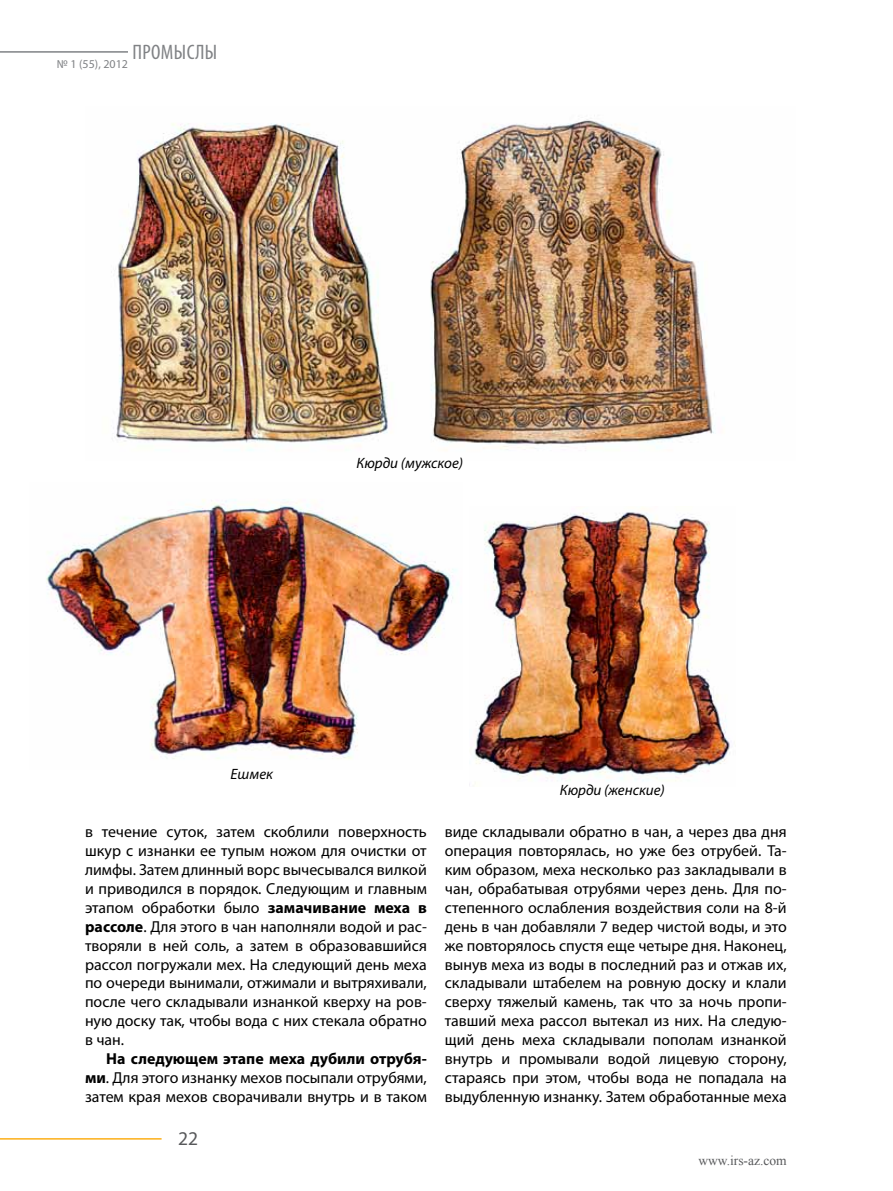
<style>
.page{position:relative;width:893px;height:1191px;background:#fff}
.page>*{position:absolute;margin:0;border:0;box-sizing:border-box;transform-origin:0 0}
.t1{font:condensed 21px "Myriad Pro";letter-spacing:.035em;color:#808285}
.t2{font:19.5px "Myriad Pro";color:#58595b}
.t3{font:15.9px/18.9px "Myriad Pro";color:#000;text-align:justify}
.t4{font:italic 15px "Myriad Pro";color:#000}
.t5{font:13.5px "Times New Roman";color:#58595b}
.t6{font:12px "Myriad Pro";color:#808285}
.s1{font-weight:700}
</style>
<div class="page">
<hr style="left:0;top:51px;width:128px;height:2px;background:#808285">
<hr style="left:0;top:1138px;width:162px;height:1px;background:#fcaf17">
<img style="left:469px;top:507px;width:261px;height:279px">
<img style="left:46px;top:499px;width:413px;height:260px">
<img style="left:113px;top:119px;width:602px;height:332px">
<h1 class="t1" style="left:132px;top:39px;width:86px">промыслы</h1>
<p class="t6" style="left:57px;top:56px;width:73px">№ 1 (55), 2012</p>
<p class="t4" style="left:357px;top:454px;width:108px">Кюрди (мужское)</p>
<p class="t4" style="left:230px;top:764px;width:44px">Ешмек</p>
<p class="t4" style="left:560px;top:780px;width:106px">Кюрди (женские)</p>
<p class="t3" style="left:85px;top:822px;width:343px">в течение суток, затем скоблили поверхность шкур с изнанки ее тупым ножом для очистки от лимфы. Затем длинный ворс вычесывался вилкой и приводился в порядок. Следующим и главным этапом обработки было <span class="s1">замачивание меха в рассоле</span>. Для этого в чан наполняли водой и рас&shy;творяли в ней соль, а затем в образовавшийся рассол погружали мех. На следующий день меха по очереди вынимали, отжимали и вытряхивали, после чего складывали изнанкой кверху на ров&shy;ную доску так, чтобы вода с них стекала обратно в чан.</p>
<p class="t3" style="left:85px;top:1049px;width:343px;text-indent:21px"><span class="s1">На следующем этапе меха дубили отрубя&shy;ми</span>. Для этого изнанку мехов посыпали отрубями, затем края мехов сворачивали внутрь и в таком</p>
<p class="t2" style="left:178px;top:1126px;width:22px">22</p>
<p class="t3" style="left:445px;top:822px;width:343px">виде складывали обратно в чан, а через два дня операция повторялась, но уже без отрубей. Та&shy;ким образом, меха несколько раз закладывали в чан, обрабатывая отрубями через день. Для по&shy;степенного ослабления воздействия соли на 8-й день в чан добавляли 7 ведер чистой воды, и это же повторялось спустя еще четыре дня. Наконец, вынув меха из воды в последний раз и отжав их, складывали штабелем на ровную доску и клали сверху тяжелый камень, так что за ночь пропи&shy;тавший меха рассол вытекал из них. На следую&shy;щий день меха складывали пополам изнанкой внутрь и промывали водой лицевую сторону, стараясь при этом, чтобы вода не попадала на выдубленную изнанку. Затем обработанные меха</p>
<p class="t5" style="left:698px;top:1151px;width:90px">www.irs-az.com</p>
</div>
